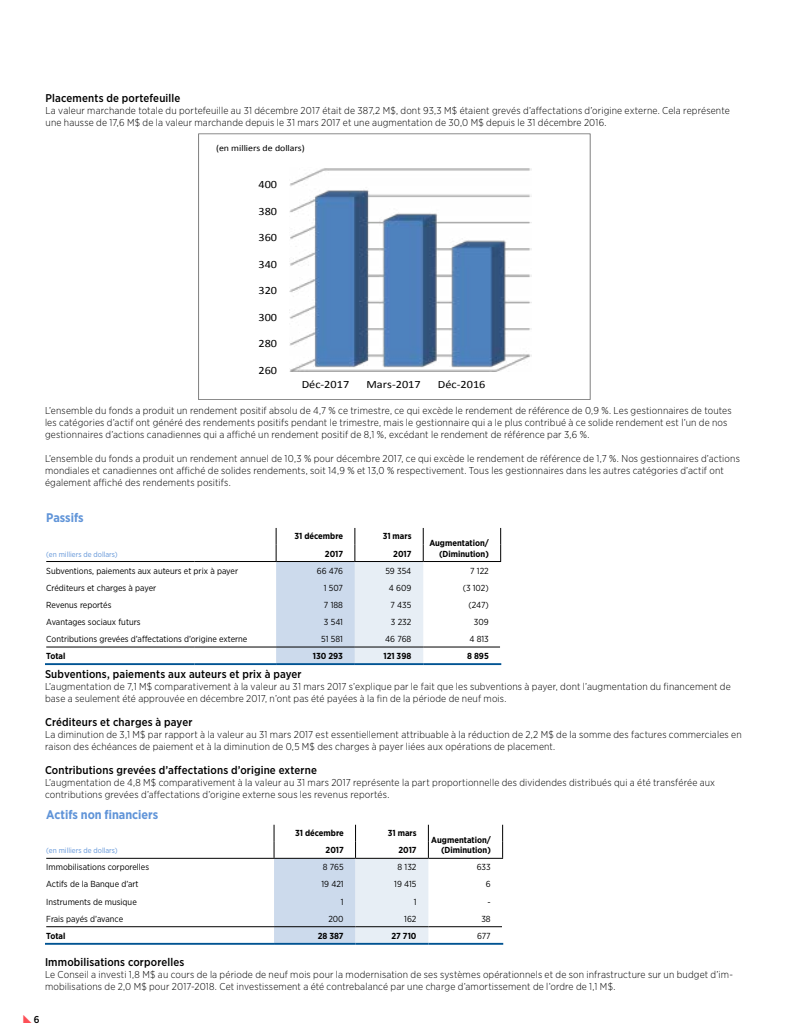
<style>
.page{position:relative;width:810px;height:1035px;background:#fff}
.page>*{position:absolute;margin:0;border:0;box-sizing:border-box;transform-origin:0 0}
.t1{font:700 12.5px "Gotham Narrow";color:#6094d8}
.t2{font:500 11.25px "Gotham Narrow";letter-spacing:.015em;color:#000}
.t3{font:11.12px "Calibri";color:#000;scale:1.1 1}
.t4{font:300 10px/12px "Gotham Narrow";letter-spacing:.015em;color:#000}
.t5{font:500 10px "Gotham Narrow";color:#000}
.t6{font:9px "Calibri";letter-spacing:-.005em;color:#000;scale:1.1 1}
.t7{font:8.75px "Gotham Narrow";color:#000}
.t8{font:700 8.75px "Gotham Narrow";color:#000}
.t9{font:7.5px "Gotham Narrow";color:#6094d8}
</style>
<div class="page">
<svg style="left:500px;top:528px;width:1px;height:33px"></svg>
<svg style="left:276px;top:528px;width:148px;height:135px"></svg>
<hr style="left:46px;top:561px;width:149px;height:1px;background:#000">
<hr style="left:195px;top:561px;width:81px;height:1px;background:#000">
<hr style="left:276px;top:561px;width:79px;height:1px;background:#000">
<hr style="left:355px;top:561px;width:68px;height:1px;background:#000">
<hr style="left:423px;top:561px;width:78px;height:1px;background:#000">
<hr style="left:46px;top:647px;width:149px;height:1px;background:#000">
<hr style="left:276px;top:647px;width:79px;height:1px;background:#000">
<hr style="left:355px;top:647px;width:68px;height:1px;background:#000">
<hr style="left:423px;top:647px;width:77px;height:1px;background:#000">
<hr style="left:195px;top:647px;width:81px;height:1px;background:#000">
<hr style="left:45px;top:663px;width:150px;height:2px;background:#005392">
<hr style="left:195px;top:663px;width:81px;height:2px;background:#005392">
<hr style="left:276px;top:663px;width:79px;height:2px;background:#005392">
<hr style="left:355px;top:663px;width:68px;height:2px;background:#005392">
<hr style="left:423px;top:663px;width:78px;height:2px;background:#005392">
<svg style="left:502px;top:825px;width:1px;height:33px"></svg>
<svg style="left:274px;top:825px;width:155px;height:118px"></svg>
<hr style="left:46px;top:858px;width:228px;height:1px;background:#000">
<hr style="left:274px;top:858px;width:82px;height:1px;background:#000">
<hr style="left:356px;top:858px;width:72px;height:1px;background:#000">
<hr style="left:428px;top:858px;width:75px;height:1px;background:#000">
<hr style="left:46px;top:926px;width:228px;height:1px;background:#000">
<hr style="left:274px;top:926px;width:82px;height:1px;background:#000">
<hr style="left:356px;top:926px;width:72px;height:1px;background:#000">
<hr style="left:428px;top:926px;width:74px;height:1px;background:#000">
<hr style="left:45px;top:943px;width:229px;height:2px;background:#005392">
<hr style="left:274px;top:943px;width:82px;height:2px;background:#005392">
<hr style="left:356px;top:943px;width:72px;height:2px;background:#005392">
<hr style="left:428px;top:943px;width:75px;height:2px;background:#005392">
<img style="left:290px;top:168px;width:242px;height:204px">
<div style="left:198px;top:133px;width:393px;height:267px;border:1px solid #868686"></div>
<p class="t2" style="left:46px;top:91px;width:136px">Placements de portefeuille</p>
<p class="t4" style="left:46px;top:104px;width:686px">La valeur marchande totale du portefeuille au 31 décembre 2017 était de 387,2 M$, dont 93,3 M$ étaient grevés d’affectations d’origine externe. Cela représente une hausse de 17,6 M$ de la valeur marchande depuis le 31 mars 2017 et une augmentation de 30,0 M$ depuis le 31 décembre 2016.</p>
<p class="t6" style="left:216px;top:142px;width:82px">(en milliers de dollars)</p>
<p class="t3" style="left:259px;top:178px;width:18px">400</p>
<p class="t3" style="left:259px;top:204px;width:18px">380</p>
<p class="t3" style="left:259px;top:231px;width:18px">360</p>
<p class="t3" style="left:259px;top:257px;width:18px">340</p>
<p class="t3" style="left:259px;top:284px;width:18px">320</p>
<p class="t3" style="left:259px;top:310px;width:18px">300</p>
<p class="t3" style="left:259px;top:337px;width:18px">280</p>
<p class="t3" style="left:259px;top:363px;width:18px">260</p>
<p class="t3" style="left:302px;top:377px;width:45px">Déc-2017</p>
<p class="t3" style="left:366px;top:377px;width:51px">Mars-2017</p>
<p class="t3" style="left:438px;top:377px;width:45px">Déc-2016</p>
<p class="t4" style="left:45px;top:404px;width:688px">L’ensemble du fonds a produit un rendement positif absolu de 4,7 % ce trimestre, ce qui excède le rendement de référence de 0,9 %. Les gestionnaires de toutes les catégories d’actif ont généré des rendements positifs pendant le trimestre, mais le gestionnaire qui a le plus contribué à ce solide rendement est l’un de nos gestionnaires d’actions canadiennes qui a affiché un rendement positif de 8,1 %, excédant le rendement de référence par 3,6 %.</p>
<p class="t4" style="left:45px;top:452px;width:696px">L’ensemble du fonds a produit un rendement annuel de 10,3 % pour décembre 2017, ce qui excède le rendement de référence de 1,7 %. Nos gestionnaires d’actions mondiales et canadiennes ont affiché de solides rendements, soit 14,9 % et 13,0 % respectivement. Tous les gestionnaires dans les autres catégories d’actif ont également affiché des rendements positifs.</p>
<p class="t1" style="left:46px;top:510px;width:39px">Passifs</p>
<p class="t8" style="left:294px;top:531px;width:50px">31 décembre</p>
<p class="t8" style="left:383px;top:531px;width:30px">31 mars</p>
<p class="t8" style="left:429px;top:537px;width:61px">Augmentation/</p>
<p class="t9" style="left:46px;top:549px;width:73px">(en milliers de dollars)</p>
<p class="t8" style="left:325px;top:548px;width:20px">2017</p>
<p class="t8" style="left:393px;top:548px;width:20px">2017</p>
<p class="t8" style="left:439px;top:548px;width:51px">(Diminution)</p>
<p class="t7" style="left:46px;top:565px;width:193px">Subventions, paiements aux auteurs et prix à payer</p>
<p class="t7" style="left:317px;top:565px;width:28px">66 476</p>
<p class="t7" style="left:385px;top:565px;width:27px">59 354</p>
<p class="t7" style="left:470px;top:565px;width:20px">7 122</p>
<p class="t7" style="left:46px;top:582px;width:112px">Créditeurs et charges à payer</p>
<p class="t7" style="left:324px;top:582px;width:21px">1 507</p>
<p class="t7" style="left:389px;top:582px;width:24px">4 609</p>
<p class="t7" style="left:463px;top:582px;width:28px">(3 102)</p>
<p class="t7" style="left:46px;top:599px;width:67px">Revenus reportés</p>
<p class="t7" style="left:324px;top:599px;width:21px">7 188</p>
<p class="t7" style="left:390px;top:599px;width:22px">7 435</p>
<p class="t7" style="left:469px;top:599px;width:22px">(247)</p>
<p class="t7" style="left:46px;top:616px;width:96px">Avantages sociaux futurs</p>
<p class="t7" style="left:324px;top:616px;width:21px">3 541</p>
<p class="t7" style="left:391px;top:616px;width:22px">3 232</p>
<p class="t7" style="left:474px;top:616px;width:16px">309</p>
<p class="t7" style="left:46px;top:633px;width:203px">Contributions grevées d’affectations d’origine externe</p>
<p class="t7" style="left:321px;top:633px;width:23px">51 581</p>
<p class="t7" style="left:385px;top:633px;width:28px">46 768</p>
<p class="t7" style="left:469px;top:633px;width:21px">4 813</p>
<p class="t8" style="left:46px;top:650px;width:21px">Total</p>
<p class="t8" style="left:313px;top:650px;width:32px">130 293</p>
<p class="t8" style="left:383px;top:650px;width:29px">121 398</p>
<p class="t8" style="left:467px;top:650px;width:23px">8 895</p>
<p class="t2" style="left:45px;top:667px;width:258px">Subventions, paiements aux auteurs et prix à payer</p>
<p class="t4" style="left:45px;top:680px;width:687px">L’augmentation de 7,1 M$ comparativement à la valeur au 31 mars 2017 s’explique par le fait que les subventions à payer, dont l’augmentation du financement de base a seulement été approuvée en décembre 2017, n’ont pas été payées à la fin de la période de neuf mois.</p>
<p class="t2" style="left:45px;top:715px;width:149px">Créditeurs et charges à payer</p>
<p class="t4" style="left:45px;top:728px;width:698px">La diminution de 3,1 M$ par rapport à la valeur au 31 mars 2017 est essentiellement attribuable à la réduction de 2,2 M$ de la somme des factures commerciales en raison des échéances de paiement et à la diminution de 0,5 M$ des charges à payer liées aux opérations de placement.</p>
<p class="t2" style="left:45px;top:763px;width:273px">Contributions grevées d’affectations d’origine externe</p>
<p class="t4" style="left:45px;top:776px;width:672px">L’augmentation de 4,8 M$ comparativement à la valeur au 31 mars 2017 représente la part proportionnelle des dividendes distribués qui a été transférée aux contributions grevées d’affectations d’origine externe sous les revenus reportés.</p>
<p class="t1" style="left:46px;top:806px;width:114px">Actifs non financiers</p>
<p class="t8" style="left:295px;top:828px;width:50px">31 décembre</p>
<p class="t8" style="left:388px;top:828px;width:30px">31 mars</p>
<p class="t8" style="left:431px;top:834px;width:61px">Augmentation/</p>
<p class="t9" style="left:46px;top:845px;width:73px">(en milliers de dollars)</p>
<p class="t8" style="left:326px;top:845px;width:20px">2017</p>
<p class="t8" style="left:398px;top:845px;width:20px">2017</p>
<p class="t8" style="left:441px;top:845px;width:51px">(Diminution)</p>
<p class="t7" style="left:46px;top:862px;width:104px">Immobilisations corporelles</p>
<p class="t7" style="left:323px;top:862px;width:22px">8 765</p>
<p class="t7" style="left:398px;top:862px;width:20px">8 132</p>
<p class="t7" style="left:477px;top:862px;width:15px">633</p>
<p class="t7" style="left:46px;top:879px;width:94px">Actifs de la Banque d’art</p>
<p class="t7" style="left:321px;top:879px;width:24px">19 421</p>
<p class="t7" style="left:394px;top:879px;width:24px">19 415</p>
<p class="t7" style="left:486px;top:879px;width:6px">6</p>
<p class="t7" style="left:46px;top:896px;width:92px">Instruments de musique</p>
<p class="t7" style="left:341px;top:896px;width:4px">1</p>
<p class="t7" style="left:414px;top:896px;width:4px">1</p>
<p class="t7" style="left:488px;top:896px;width:5px">-</p>
<p class="t7" style="left:46px;top:913px;width:78px">Frais payés d’avance</p>
<p class="t7" style="left:328px;top:913px;width:17px">200</p>
<p class="t7" style="left:404px;top:913px;width:14px">162</p>
<p class="t7" style="left:481px;top:913px;width:11px">38</p>
<p class="t8" style="left:46px;top:930px;width:21px">Total</p>
<p class="t8" style="left:318px;top:930px;width:27px">28 387</p>
<p class="t8" style="left:392px;top:930px;width:27px">27 710</p>
<p class="t7" style="left:477px;top:930px;width:15px">677</p>
<p class="t2" style="left:45px;top:955px;width:141px">Immobilisations corporelles</p>
<p class="t4" style="left:45px;top:968px;width:690px">Le Conseil a investi 1,8 M$ au cours de la période de neuf mois pour la modernisation de ses systèmes opérationnels et de son infrastructure sur un budget d’im&shy;mobilisations de 2,0 M$ pour 2017-2018. Cet investissement a été contrebalancé par une charge d’amortissement de l’ordre de 1,1 M$.</p>
<p class="t5" style="left:34px;top:1013px;width:7px">6</p>
</div>
